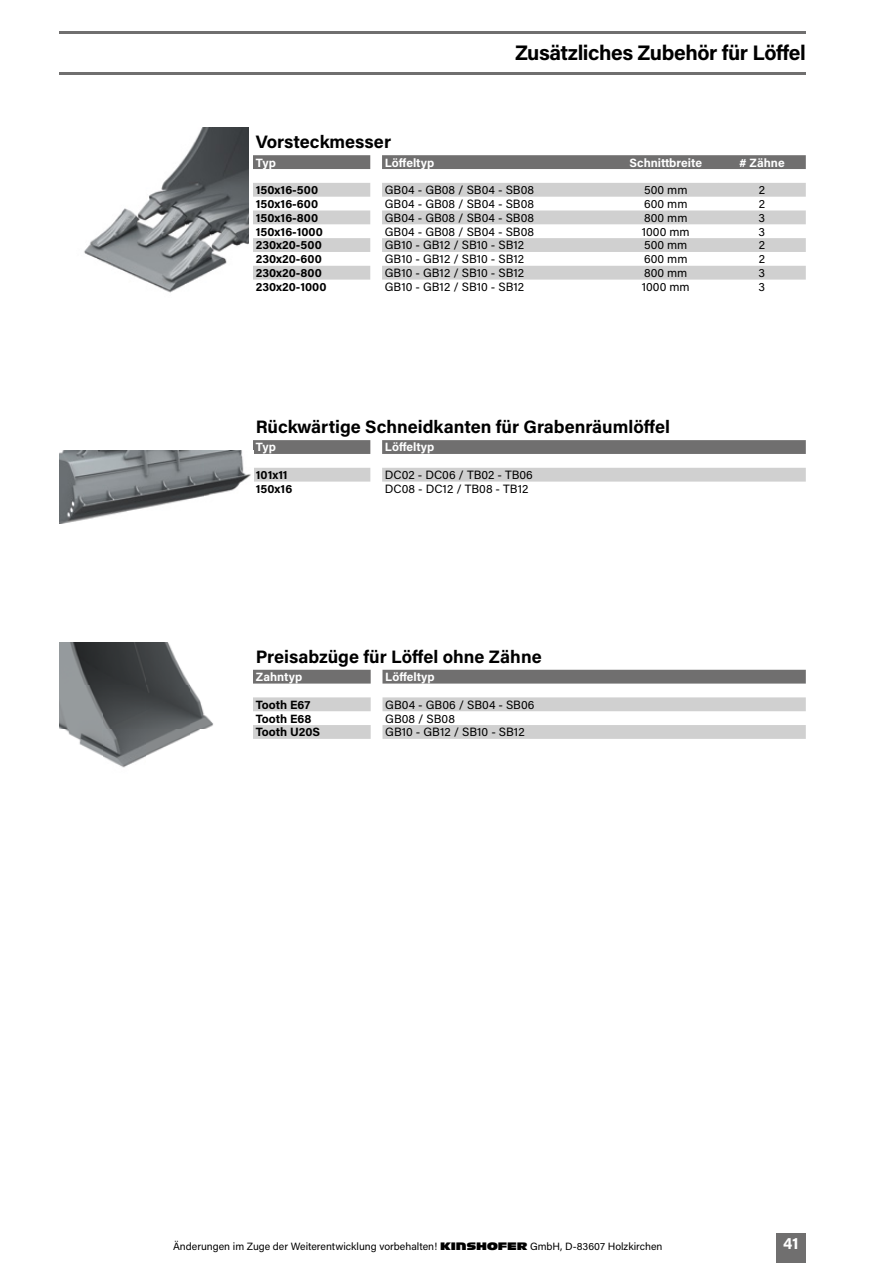
<style>
.page{position:relative;width:893px;height:1263px;background:#fff}
.page>*{position:absolute;margin:0;border:0;box-sizing:border-box;transform-origin:0 0}
.t1{font:700 21px "Acumin Pro";letter-spacing:-.02em;color:#000}
.t2{font:700 18px "Acumin Pro";color:#000}
.t3{font:700 16.5px "Acumin Pro";color:#fff}
.t4{font:12px "Acumin Pro";color:#000}
.t5{font:700 12px "Acumin Pro";color:#000}
.t6{font:700 12px "Acumin Pro";color:#fff}
.t7{font:10.5px "Acumin Pro";color:#000}
.s1{font-family:"Antique Olive Kinshofer"}
</style>
<div class="page">
<div style="left:776px;top:1233px;width:30px;height:30px;background:#706f6f"></div>
<svg style="left:253px;top:155px;width:553px;height:14px;background:#757474"></svg>
<svg style="left:253px;top:183px;width:553px;height:97px;fill:#d0d0d0"></svg>
<svg style="left:253px;top:440px;width:553px;height:14px;background:#747373"></svg>
<img style="left:84px;top:128px;width:165px;height:165px">
<img style="left:60px;top:451px;width:191px;height:72px">
<svg style="left:254px;top:468px;width:552px;height:14px;background:#d2d2d2"></svg>
<img style="left:60px;top:642px;width:153px;height:126px">
<svg style="left:253px;top:670px;width:553px;height:14px;background:#777676"></svg>
<svg style="left:253px;top:697px;width:553px;height:42px"></svg>
<hr style="left:60px;top:72px;width:746px;height:2px;background:#706f6f">
<hr style="left:60px;top:32px;width:746px;height:2px;background:#706f6f">
<h1 class="t1" style="left:515px;top:38px;width:292px">Zusätzliches Zubehör für Löffel</h1>
<h2 class="t2" style="left:256px;top:129px;width:137px">Vorsteckmesser</h2>
<p class="t6" style="left:256px;top:154px;width:22px">Typ</p>
<p class="t6" style="left:385px;top:154px;width:51px">Löffeltyp</p>
<p class="t6" style="left:629px;top:154px;width:74px">Schnittbreite</p>
<p class="t6" style="left:739px;top:154px;width:47px"># Zähne</p>
<p class="t5" style="left:256px;top:182px;width:64px">150x16-500</p>
<p class="t4" style="left:385px;top:182px;width:151px">GB04 - GB08 / SB04 - SB08</p>
<p class="t4" style="left:644px;top:182px;width:45px">500 mm</p>
<p class="t4" style="left:759px;top:182px;width:8px">2</p>
<p class="t5" style="left:256px;top:195px;width:64px">150x16-600</p>
<p class="t4" style="left:385px;top:195px;width:151px">GB04 - GB08 / SB04 - SB08</p>
<p class="t4" style="left:644px;top:195px;width:45px">600 mm</p>
<p class="t4" style="left:759px;top:195px;width:8px">2</p>
<p class="t5" style="left:256px;top:209px;width:64px">150x16-800</p>
<p class="t4" style="left:385px;top:209px;width:151px">GB04 - GB08 / SB04 - SB08</p>
<p class="t4" style="left:644px;top:209px;width:45px">800 mm</p>
<p class="t4" style="left:759px;top:209px;width:8px">3</p>
<p class="t5" style="left:256px;top:223px;width:69px">150x16-1000</p>
<p class="t4" style="left:385px;top:223px;width:151px">GB04 - GB08 / SB04 - SB08</p>
<p class="t4" style="left:642px;top:223px;width:49px">1000 mm</p>
<p class="t4" style="left:759px;top:223px;width:8px">3</p>
<p class="t5" style="left:256px;top:237px;width:68px">230x20-500</p>
<p class="t4" style="left:385px;top:237px;width:141px">GB10 - GB12 / SB10 - SB12</p>
<p class="t4" style="left:644px;top:237px;width:45px">500 mm</p>
<p class="t4" style="left:759px;top:237px;width:8px">2</p>
<p class="t5" style="left:256px;top:251px;width:68px">230x20-600</p>
<p class="t4" style="left:385px;top:251px;width:141px">GB10 - GB12 / SB10 - SB12</p>
<p class="t4" style="left:644px;top:251px;width:45px">600 mm</p>
<p class="t4" style="left:759px;top:251px;width:8px">2</p>
<p class="t5" style="left:256px;top:264px;width:68px">230x20-800</p>
<p class="t4" style="left:385px;top:265px;width:141px">GB10 - GB12 / SB10 - SB12</p>
<p class="t4" style="left:644px;top:265px;width:45px">800 mm</p>
<p class="t4" style="left:759px;top:265px;width:8px">3</p>
<p class="t5" style="left:256px;top:278px;width:72px">230x20-1000</p>
<p class="t4" style="left:385px;top:278px;width:141px">GB10 - GB12 / SB10 - SB12</p>
<p class="t4" style="left:642px;top:278px;width:49px">1000 mm</p>
<p class="t4" style="left:759px;top:278px;width:8px">3</p>
<h2 class="t2" style="left:256px;top:414px;width:416px">Rückwärtige Schneidkanten für Grabenräumlöffel</h2>
<p class="t6" style="left:256px;top:439px;width:22px">Typ</p>
<p class="t6" style="left:385px;top:439px;width:51px">Löffeltyp</p>
<p class="t5" style="left:256px;top:466px;width:33px">101x11</p>
<p class="t4" style="left:385px;top:467px;width:149px">DC02 - DC06 / TB02 - TB06</p>
<p class="t5" style="left:256px;top:480px;width:38px">150x16</p>
<p class="t4" style="left:385px;top:480px;width:145px">DC08 - DC12 / TB08 - TB12</p>
<h2 class="t2" style="left:256px;top:644px;width:287px">Preisabzüge für Löffel ohne Zähne</h2>
<p class="t6" style="left:256px;top:668px;width:48px">Zahntyp</p>
<p class="t6" style="left:385px;top:668px;width:51px">Löffeltyp</p>
<p class="t5" style="left:256px;top:696px;width:56px">Tooth E67</p>
<p class="t4" style="left:385px;top:696px;width:151px">GB04 - GB06 / SB04 - SB06</p>
<p class="t5" style="left:256px;top:710px;width:57px">Tooth E68</p>
<p class="t4" style="left:385px;top:710px;width:71px">GB08 / SB08</p>
<p class="t5" style="left:256px;top:724px;width:66px">Tooth U20S</p>
<p class="t4" style="left:385px;top:724px;width:141px">GB10 - GB12 / SB10 - SB12</p>
<p class="t7" style="left:173px;top:1239px;width:491px">Änderungen im Zuge der Weiterentwicklung vorbehalten! <span class="s1">KINSHOFER</span> GmbH, D-83607 Holzkirchen</p>
<h3 class="t3" style="left:783px;top:1232px;width:17px">41</h3>
</div>
